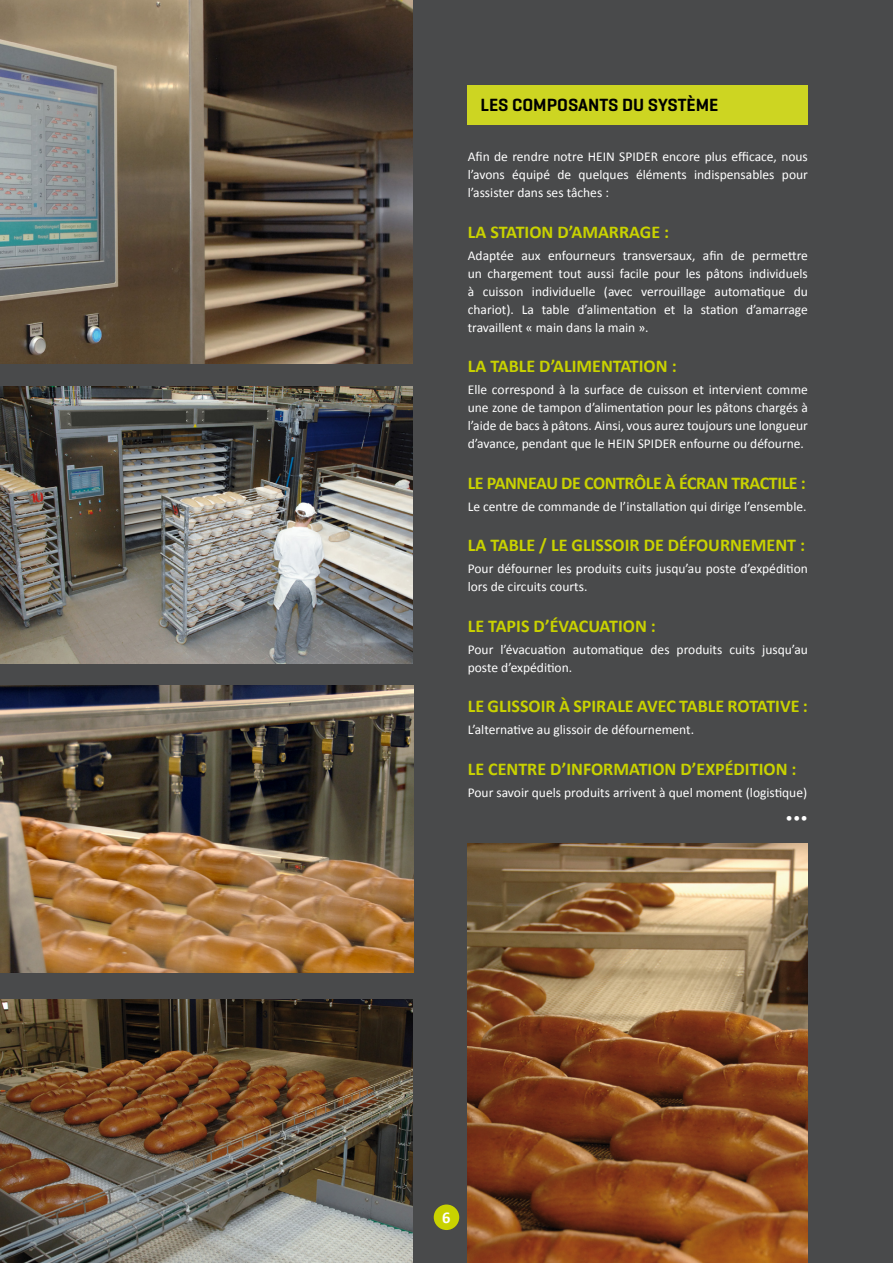
<style>
.page{position:relative;width:893px;height:1263px;background:#494a4b}
.page>*{position:absolute;margin:0;border:0;box-sizing:border-box;transform-origin:0 0}
.t1{font:700 18px "Calibri";color:#c9d200}
.t2{font:700 18px "Calibri";letter-spacing:-.025em;color:#c9d200}
.t3{font:600 18px "Geogrotesque";color:#000}
.t4{font:700 16.5px "Calibri";color:#fff}
.t5{font:15px "Calibri";color:#fff}
.t6{font:13.5px/18px "Calibri";color:#fff;text-align:justify}
</style>
<div class="page">
<img style="left:0;top:0;width:412px;height:364px">
<img style="left:0;top:387px;width:412px;height:276px">
<img style="left:468px;top:844px;width:340px;height:419px">
<div style="left:468px;top:85px;width:340px;height:39px;background:#cdd522"></div>
<img style="left:0;top:999px;width:412px;height:264px">
<img style="left:0;top:686px;width:414px;height:287px">
<div style="left:434px;top:1204px;width:25px;height:26px;background:#c9d200;border-radius:50%"></div>
<p class="t3" style="left:480px;top:94px;width:239px">LES COMPOSANTS DU SYSTÈME</p>
<p class="t6" style="left:468px;top:148px;width:342px">Afin de rendre notre HEIN SPIDER encore plus efficace, nous l’avons équipé de quelques éléments indispensables pour l’assister dans ses tâches :</p>
<p class="t1" style="left:468px;top:220px;width:203px">LA STATION D’AMARRAGE :</p>
<p class="t6" style="left:468px;top:246px;width:342px">Adaptée aux enfourneurs transversaux, afin de permettre un chargement tout aussi facile pour les pâtons individuels à cuisson individuelle (avec verrouillage automatique du chariot). La table d’alimentation et la station d’amarrage travaillent « main dans la main ».</p>
<p class="t1" style="left:468px;top:355px;width:210px">LA TABLE D’ALIMENTATION :</p>
<p class="t6" style="left:468px;top:381px;width:342px">Elle correspond à la surface de cuisson et intervient comme une zone de tampon d’alimentation pour les pâtons chargés à l’aide de bacs à pâtons. Ainsi, vous aurez toujours une longueur d’avance, pendant que le HEIN SPIDER enfourne ou défourne.</p>
<p class="t2" style="left:468px;top:471px;width:340px">LE PANNEAU DE CONTRÔLE À ÉCRAN TRACTILE :</p>
<p class="t6" style="left:468px;top:497px;width:340px">Le centre de commande de l’installation qui dirige l’ensemble.</p>
<p class="t1" style="left:468px;top:534px;width:339px">LA TABLE / LE GLISSOIR DE DÉFOURNEMENT :</p>
<p class="t6" style="left:468px;top:560px;width:342px">Pour défourner les produits cuits jusqu’au poste d’expédition lors de circuits courts.</p>
<p class="t1" style="left:468px;top:614px;width:190px">LE TAPIS D’ÉVACUATION :</p>
<p class="t6" style="left:468px;top:640px;width:342px">Pour l’évacuation automatique des produits cuits jusqu’au poste d’expédition.</p>
<p class="t1" style="left:468px;top:695px;width:342px">LE GLISSOIR À SPIRALE AVEC TABLE ROTATIVE :</p>
<p class="t6" style="left:468px;top:721px;width:228px">L’alternative au glissoir de défournement.</p>
<p class="t1" style="left:468px;top:757px;width:330px">LE CENTRE D’INFORMATION D’EXPÉDITION :</p>
<p class="t6" style="left:468px;top:783px;width:341px">Pour savoir quels produits arrivent à quel moment (logistique)</p>
<p class="t5" style="left:785px;top:809px;width:24px">•••</p>
<p class="t4" style="left:442px;top:1207px;width:10px">6</p>
</div>
